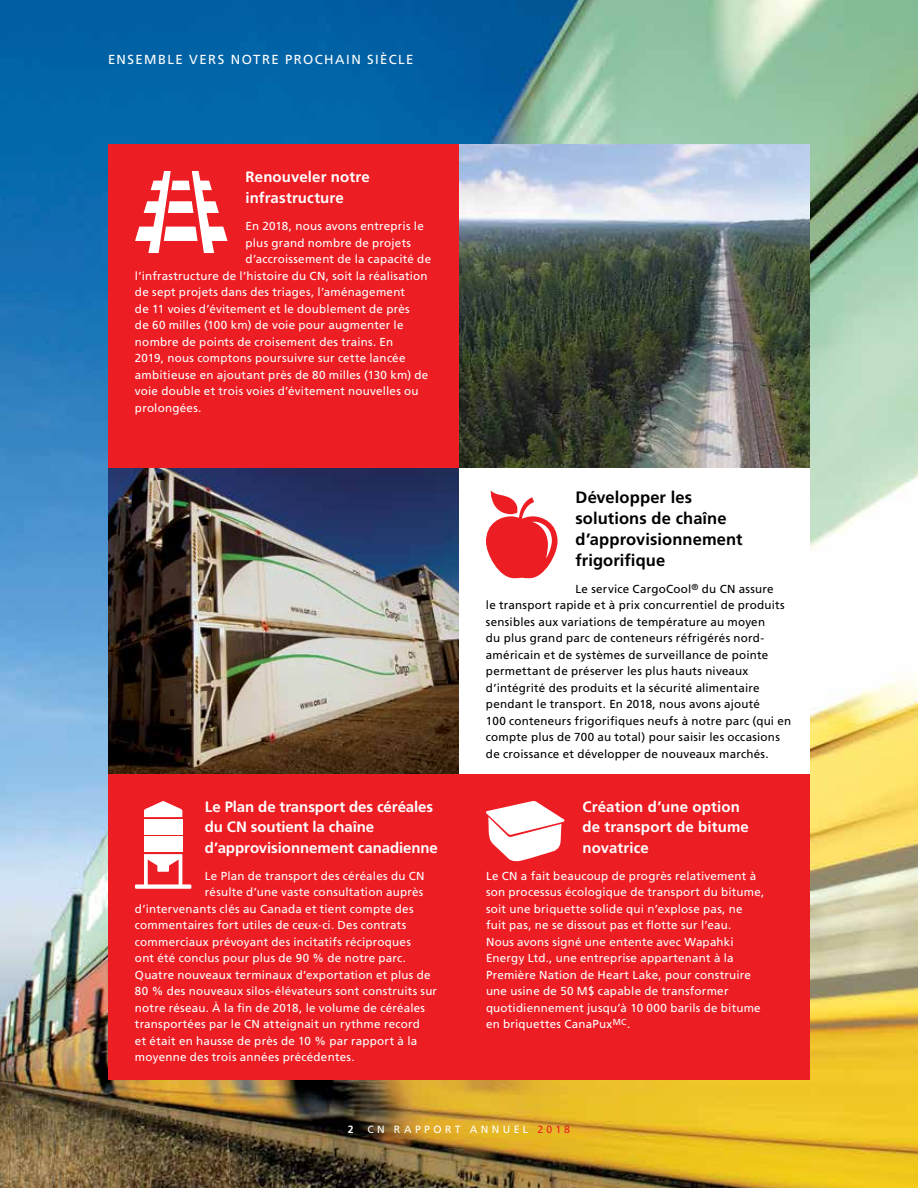
<style>
.page{position:relative;width:918px;height:1188px;background:#fff}
.page>*{position:absolute;margin:0;border:0;box-sizing:border-box;transform-origin:0 0}
.t1{font:700 16.5px/21px "Frutiger LT Std";letter-spacing:.005em;color:#000}
.t2{font:700 15px/19.5px "Frutiger LT Std";color:#fff}
.t3{font:13.2px "Frutiger LT Std";letter-spacing:.11em;color:#fff}
.t4{font:11.7px/16.5px "Frutiger LT Std";letter-spacing:.02em;color:#fff}
.t5{font:11.7px/16.5px "Frutiger LT Std";letter-spacing:.02em;color:#000}
.t6{font:10.5px "Frutiger LT Std";letter-spacing:.32em;color:#fff}
.t7{font:700 10.5px "Frutiger LT Std";color:#fff}
.s1{color:#ed1d24}
</style>
<div class="page">
<img style="left:0;top:0;width:918px;height:1188px">
<div style="left:108px;top:774px;width:702px;height:306px;background:#ed1d24"></div>
<div style="left:108px;top:144px;width:351px;height:324px;background:#ed1d24"></div>
<div style="left:459px;top:468px;width:351px;height:306px;background:#fff"></div>
<img style="left:459px;top:144px;width:351px;height:324px">
<img style="left:108px;top:468px;width:351px;height:306px">
<svg style="left:135px;top:171px;width:93px;height:82px"></svg>
<svg style="left:486px;top:490px;width:72px;height:88px"></svg>
<svg style="left:144px;top:801px;width:38px;height:16px"></svg>
<div style="left:144px;top:819px;width:38px;height:16px;background:#fff"></div>
<div style="left:144px;top:837px;width:38px;height:15px;background:#fff"></div>
<svg style="left:135px;top:854px;width:56px;height:35px"></svg>
<svg style="left:486px;top:801px;width:79px;height:61px"></svg>
<p class="t3" style="left:108px;top:52px;width:307px">ENSEMBLE VERS NOTRE PROCHAIN SIÈCLE</p>
<p class="t2" style="left:246px;top:167px;width:126px;line-height:21px">Renouveler notre infrastructure</p>
<p class="t4" style="left:246px;top:218px;width:180px">En 2018, nous avons entrepris le</p>
<p class="t4" style="left:246px;top:234px;width:167px">plus grand nombre de projets</p>
<p class="t4" style="left:246px;top:251px;width:187px">d’accroissement de la capacité de</p>
<p class="t4" style="left:135px;top:267px;width:294px">l’infrastructure de l’histoire du CN, soit la réalisation</p>
<p class="t4" style="left:135px;top:284px;width:272px">de sept projets dans des triages, l’aménagement</p>
<p class="t4" style="left:135px;top:300px;width:276px">de 11 voies d’évitement et le doublement de près</p>
<p class="t4" style="left:135px;top:317px;width:270px">de 60 milles (100 km) de voie pour augmenter le</p>
<p class="t4" style="left:135px;top:333px;width:260px">nombre de points de croisement des trains. En</p>
<p class="t4" style="left:135px;top:350px;width:272px">2019, nous comptons poursuivre sur cette lancée</p>
<p class="t4" style="left:135px;top:366px;width:295px">ambitieuse en ajoutant près de 80 milles (130 km) de</p>
<p class="t4" style="left:135px;top:383px;width:285px">voie double et trois voies d’évitement nouvelles ou</p>
<p class="t4" style="left:135px;top:399px;width:68px">prolongées.</p>
<p class="t2" style="left:205px;top:797px;width:230px">Le Plan de transport des céréales du CN soutient la chaîne</p>
<p class="t2" style="left:205px;top:838px;width:235px">d’approvisionnement canadienne</p>
<p class="t4" style="left:205px;top:867px;width:221px">Le Plan de transport des céréales du CN</p>
<p class="t4" style="left:205px;top:884px;width:220px">résulte d’une vaste consultation auprès</p>
<p class="t4" style="left:135px;top:900px;width:280px">d’intervenants clés au Canada et tient compte des</p>
<p class="t4" style="left:135px;top:917px;width:273px">commentaires fort utiles de ceux-ci. Des contrats</p>
<p class="t4" style="left:135px;top:933px;width:277px">commerciaux prévoyant des incitatifs réciproques</p>
<p class="t4" style="left:135px;top:950px;width:272px">ont été conclus pour plus de 90 % de notre parc.</p>
<p class="t4" style="left:135px;top:966px;width:297px">Quatre nouveaux terminaux d’exportation et plus de</p>
<p class="t4" style="left:135px;top:983px;width:304px">80 % des nouveaux silos-élévateurs sont construits sur</p>
<p class="t4" style="left:135px;top:999px;width:292px">notre réseau. À la fin de 2018, le volume de céréales</p>
<p class="t4" style="left:135px;top:1016px;width:286px">transportées par le CN atteignait un rythme record</p>
<p class="t4" style="left:135px;top:1032px;width:284px">et était en hausse de près de 10 % par rapport à la</p>
<p class="t4" style="left:135px;top:1049px;width:221px">moyenne des trois années précédentes.</p>
<h1 class="t1" style="left:576px;top:487px;width:169px">Développer les solutions de chaîne d’approvisionnement frigorifique</h1>
<p class="t5" style="left:486px;top:581px;width:307px;text-indent:90px">Le service CargoCool<sup>®</sup> du CN assure<br>le transport rapide et à prix concurrentiel de produits sensibles aux variations de température au moyen<br>du plus grand parc de conteneurs réfrigérés nord&shy;américain et de systèmes de surveillance de pointe permettant de préserver les plus hauts niveaux d’intégrité des produits et la sécurité alimentaire pendant le transport. En 2018, nous avons ajouté<br>100 conteneurs frigorifiques neufs à notre parc (qui en compte plus de 700 au total) pour saisir les occasions de croissance et développer de nouveaux marchés.</p>
<p class="t2" style="left:582px;top:797px;width:168px">Création d’une option de transport de bitume</p>
<p class="t2" style="left:582px;top:838px;width:68px">novatrice</p>
<p class="t4" style="left:486px;top:867px;width:280px">Le CN a fait beaucoup de progrès relativement à son processus écologique de transport du bitume, soit une briquette solide qui n’explose pas, ne fuit pas, ne se dissout pas et flotte sur l’eau.<br>Nous avons signé une entente avec Wapahki Energy Ltd., une entreprise appartenant à la Première Nation de Heart Lake, pour construire une usine de 50 M$ capable de transformer quotidiennement jusqu’à 10 000 barils de bitume en briquettes CanaPux<sup>MC</sup>.</p>
<p class="t7" style="left:348px;top:1123px;width:7px">2</p>
<p class="t6" style="left:367px;top:1123px;width:204px">CN RAPPORT ANNUEL <span class="s1">2018</span></p>
</div>
